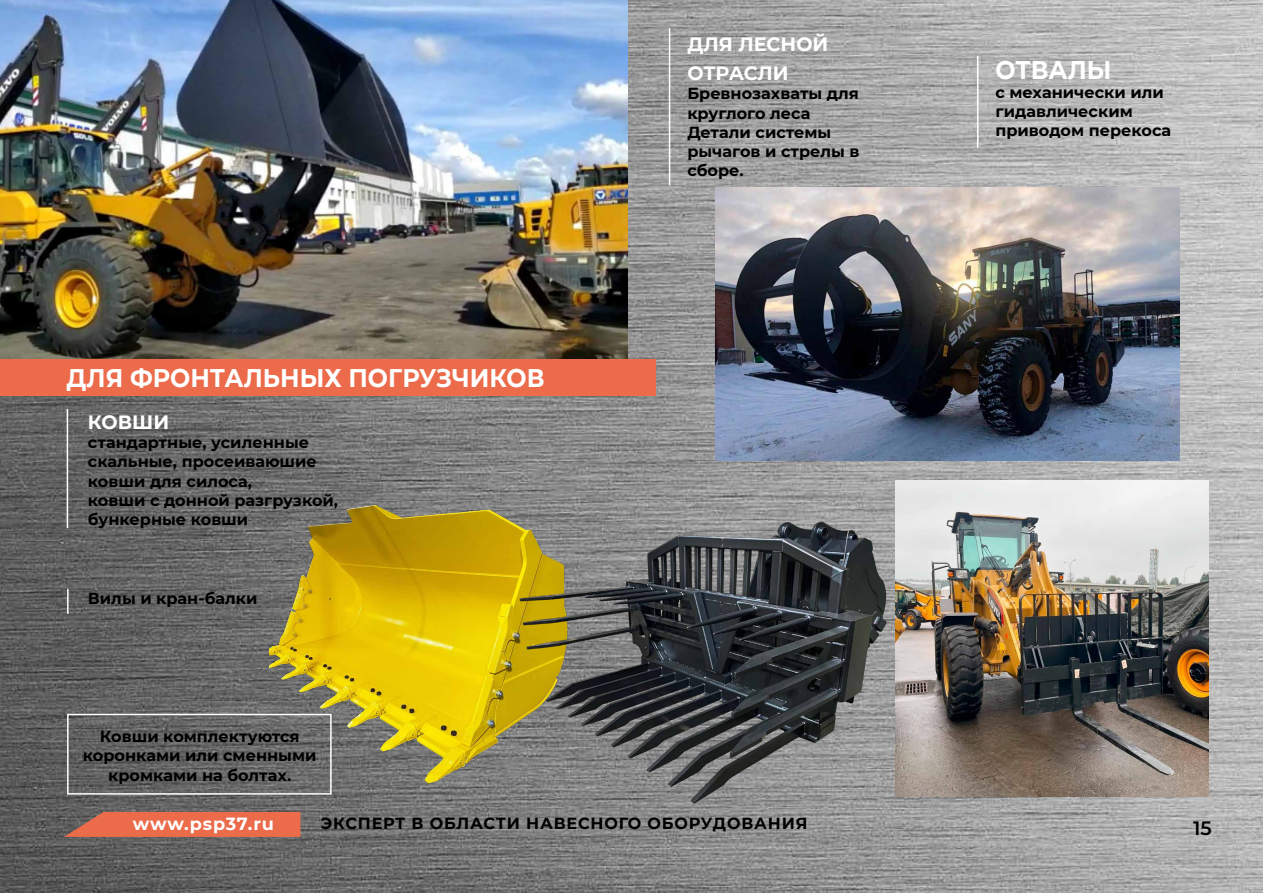
<style>
.page{position:relative;width:1263px;height:893px;background:#fff}
.page>*{position:absolute;margin:0;border:0;box-sizing:border-box;transform-origin:0 0}
.t1{font:700 25.5px "Montserrat";color:#fff;scale:.94 1}
.t2{font:700 19.2px/29px "Montserrat";color:#fff}
.t3{font:600 19.2px "Montserrat";color:#000}
.t4{font:700 17.7px "Montserrat";letter-spacing:.04em;color:#fff}
.t5{font:700 16.05px/19.2px "Montserrat";color:#000}
.t6{font:700 16.05px "Montserrat";letter-spacing:.05em;color:#000}
</style>
<div class="page">
<img style="left:0;top:0;width:1263px;height:893px">
<svg style="left:64px;top:812px;width:236px;height:25px"></svg>
<hr style="left:977px;top:56px;width:1px;height:92px;background:#fff">
<img style="left:0;top:0;width:627px;height:360px">
<div style="left:0;top:360px;width:655px;height:36px;background:#eb6b4b"></div>
<div style="left:67px;top:714px;width:265px;height:81px;border:2px solid #fff"></div>
<hr style="left:67px;top:409px;width:1px;height:119px;background:#fff">
<hr style="left:67px;top:589px;width:2px;height:25px;background:#fff">
<hr style="left:669px;top:28px;width:1px;height:157px;background:#fff">
<img style="left:269px;top:454px;width:328px;height:331px">
<img style="left:506px;top:507px;width:386px;height:306px">
<img style="left:896px;top:480px;width:313px;height:316px">
<img style="left:716px;top:187px;width:463px;height:274px">
<h1 class="t1" style="left:67px;top:360px;width:510px">ДЛЯ ФРОНТАЛЬНЫХ ПОГРУЗЧИКОВ</h1>
<p class="t2" style="left:88px;top:407px;width:83px">КОВШИ</p>
<p class="t5" style="left:88px;top:432px;width:252px">стандартные, усиленные скальные, просеиваюшие ковши для силоса,<br>ковши с донной разгрузкой, бункерные ковши</p>
<p class="t5" style="left:88px;top:588px;width:171px">Вилы и кран-балки</p>
<p class="t5" style="left:83px;top:726px;width:235px;text-align:center">Ковши комплектуются коронками или сменными кромками на болтах.</p>
<p class="t2" style="left:687px;top:29px;width:143px">ДЛЯ ЛЕСНОЙ<br>ОТРАСЛИ</p>
<p class="t5" style="left:687px;top:83px;width:174px">Бревнозахваты для круглого леса<br>Детали системы рычагов и стрелы в сборе.</p>
<h1 class="t1" style="left:995px;top:51px;width:125px">ОТВАЛЫ</h1>
<p class="t5" style="left:995px;top:82px;width:177px">с механически или гидавлическим приводом перекоса</p>
<p class="t6" style="left:321px;top:811px;width:488px">ЭКСПЕРТ В ОБЛАСТИ НАВЕСНОГО ОБОРУДОВАНИЯ</p>
<p class="t4" style="left:133px;top:811px;width:143px">www.psp37.ru</p>
<p class="t3" style="left:1193px;top:815px;width:20px">15</p>
</div>
